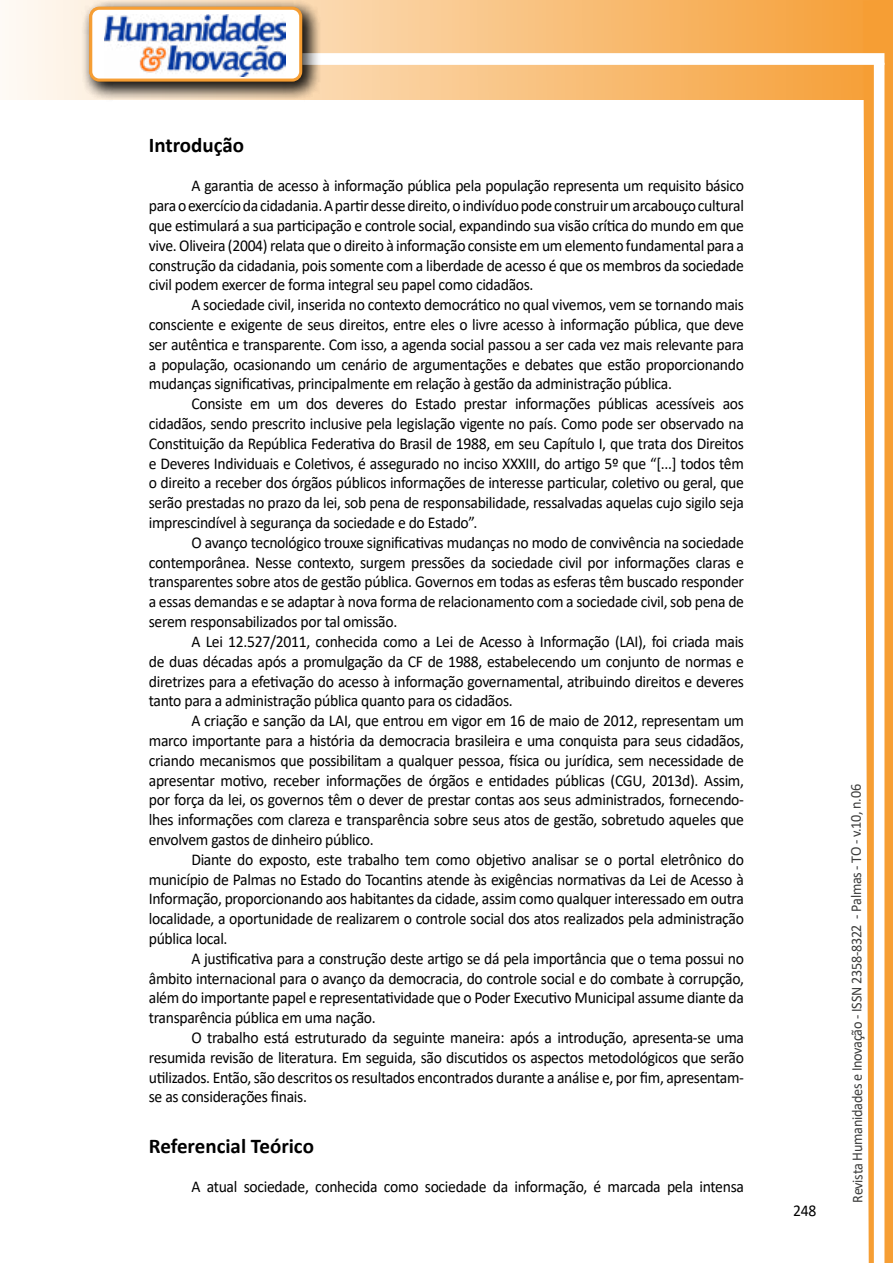
<style>
.page{position:relative;width:893px;height:1263px;background:#fff}
.page>*{position:absolute;margin:0;border:0;box-sizing:border-box;transform-origin:0 0}
.t1{font:700 21px "Calibri";color:#000}
.t2{font:16.5px/19.8px "Calibri";letter-spacing:-.02em;color:#000;text-align:justify;scale:.95 1}
.t3{font:15px "Calibri";letter-spacing:-.025em;color:#3c3c3b;scale:.95 1}
</style>
<div class="page">
<svg style="left:5px;top:0;width:858px;height:100px;background:#f9c484"></svg>
<div style="left:302px;top:53px;width:582px;height:12px;background:#fff;border:2px solid #fff"></div>
<svg style="left:863px;top:0;width:30px;height:1263px"></svg>
<div style="left:81px;top:0;width:241px;height:102px;background:#000;opacity:.75"></div>
<div style="left:91px;top:8px;width:210px;height:72px;background:#fff;border-radius:9px"></div>
<img style="left:104px;top:14px;width:181px;height:62px">
<div style="left:89px;top:7px;width:213px;height:75px;border:3px solid #f69e34;border-radius:9px"></div>
<p class="t1" style="left:149px;top:130px;width:97px">Introdução</p>
<p class="t2" style="left:149px;top:176px;width:628px;text-indent:43px">A garantia de acesso à informação pública pela população representa um requisito básico para o exercício da cidadania. A partir desse direito, o indivíduo pode construir um arcabouço cultural que estimulará a sua participação e controle social, expandindo sua visão crítica do mundo em que vive. Oliveira (2004) relata que o direito à informação consiste em um elemento fundamental para a construção da cidadania, pois somente com a liberdade de acesso é que os membros da sociedade civil podem exercer de forma integral seu papel como cidadãos.</p>
<p class="t2" style="left:149px;top:294px;width:628px;text-indent:43px">A sociedade civil, inserida no contexto democrático no qual vivemos, vem se tornando mais consciente e exigente de seus direitos, entre eles o livre acesso à informação pública, que deve ser autêntica e transparente. Com isso, a agenda social passou a ser cada vez mais relevante para a população, ocasionando um cenário de argumentações e debates que estão proporcionando mudanças significativas, principalmente em relação à gestão da administração pública.</p>
<p class="t2" style="left:149px;top:393px;width:628px;text-indent:43px">Consiste em um dos deveres do Estado prestar informações públicas acessíveis aos cidadãos, sendo prescrito inclusive pela legislação vigente no país. Como pode ser observado na Constituição da República Federativa do Brasil de 1988, em seu Capítulo I, que trata dos Direitos e Deveres Individuais e Coletivos, é assegurado no inciso XXXIII, do artigo 5º que “[...] todos têm o direito a receber dos órgãos públicos informações de interesse particular, coletivo ou geral, que serão prestadas no prazo da lei, sob pena de responsabilidade, ressalvadas aquelas cujo sigilo seja imprescindível à segurança da sociedade e do Estado”.</p>
<p class="t2" style="left:149px;top:532px;width:628px;text-indent:43px">O avanço tecnológico trouxe significativas mudanças no modo de convivência na sociedade contemporânea. Nesse contexto, surgem pressões da sociedade civil por informações claras e transparentes sobre atos de gestão pública. Governos em todas as esferas têm buscado responder a essas demandas e se adaptar à nova forma de relacionamento com a sociedade civil, sob pena de serem responsabilizados por tal omissão.</p>
<p class="t2" style="left:149px;top:631px;width:628px;text-indent:43px">A Lei 12.527/2011, conhecida como a Lei de Acesso à Informação (LAI), foi criada mais de duas décadas após a promulgação da CF de 1988, estabelecendo um conjunto de normas e diretrizes para a efetivação do acesso à informação governamental, atribuindo direitos e deveres tanto para a administração pública quanto para os cidadãos.</p>
<p class="t2" style="left:149px;top:710px;width:628px;text-indent:43px">A criação e sanção da LAI, que entrou em vigor em 16 de maio de 2012, representam um marco importante para a história da democracia brasileira e uma conquista para seus cidadãos, criando mecanismos que possibilitam a qualquer pessoa, física ou jurídica, sem necessidade de apresentar motivo, receber informações de órgãos e entidades públicas (CGU, 2013d). Assim, por força da lei, os governos têm o dever de prestar contas aos seus administrados, fornecendo&shy;lhes informações com clareza e transparência sobre seus atos de gestão, sobretudo aqueles que envolvem gastos de dinheiro público.</p>
<p class="t2" style="left:149px;top:849px;width:628px;text-indent:43px">Diante do exposto, este trabalho tem como objetivo analisar se o portal eletrônico do município de Palmas no Estado do Tocantins atende às exigências normativas da Lei de Acesso à Informação, proporcionando aos habitantes da cidade, assim como qualquer interessado em outra localidade, a oportunidade de realizarem o controle social dos atos realizados pela administração pública local.</p>
<p class="t2" style="left:149px;top:948px;width:628px;text-indent:43px">A justificativa para a construção deste artigo se dá pela importância que o tema possui no âmbito internacional para o avanço da democracia, do controle social e do combate à corrupção, além do importante papel e representatividade que o Poder Executivo Municipal assume diante da transparência pública em uma nação.</p>
<p class="t2" style="left:149px;top:1027px;width:628px;text-indent:43px">O trabalho está estruturado da seguinte maneira: após a introdução, apresenta-se uma resumida revisão de literatura. Em seguida, são discutidos os aspectos metodológicos que serão utilizados. Então, são descritos os resultados encontrados durante a análise e, por fim, apresentam&shy;se as considerações finais.</p>
<p class="t1" style="left:149px;top:1131px;width:167px">Referencial Teórico</p>
<p class="t2" style="left:191px;top:1176px;width:583px">A atual sociedade, conhecida como sociedade da informação, é marcada pela intensa</p>
<p class="t2" style="left:793px;top:1200px;width:26px">248</p>
<p class="t3" style="left:846px;top:1203px;width:442px;rotate:-90deg">Revista Humanidades e Inovação - ISSN 2358-8322 - Palmas - TO - v.10, n.06</p>
</div>
